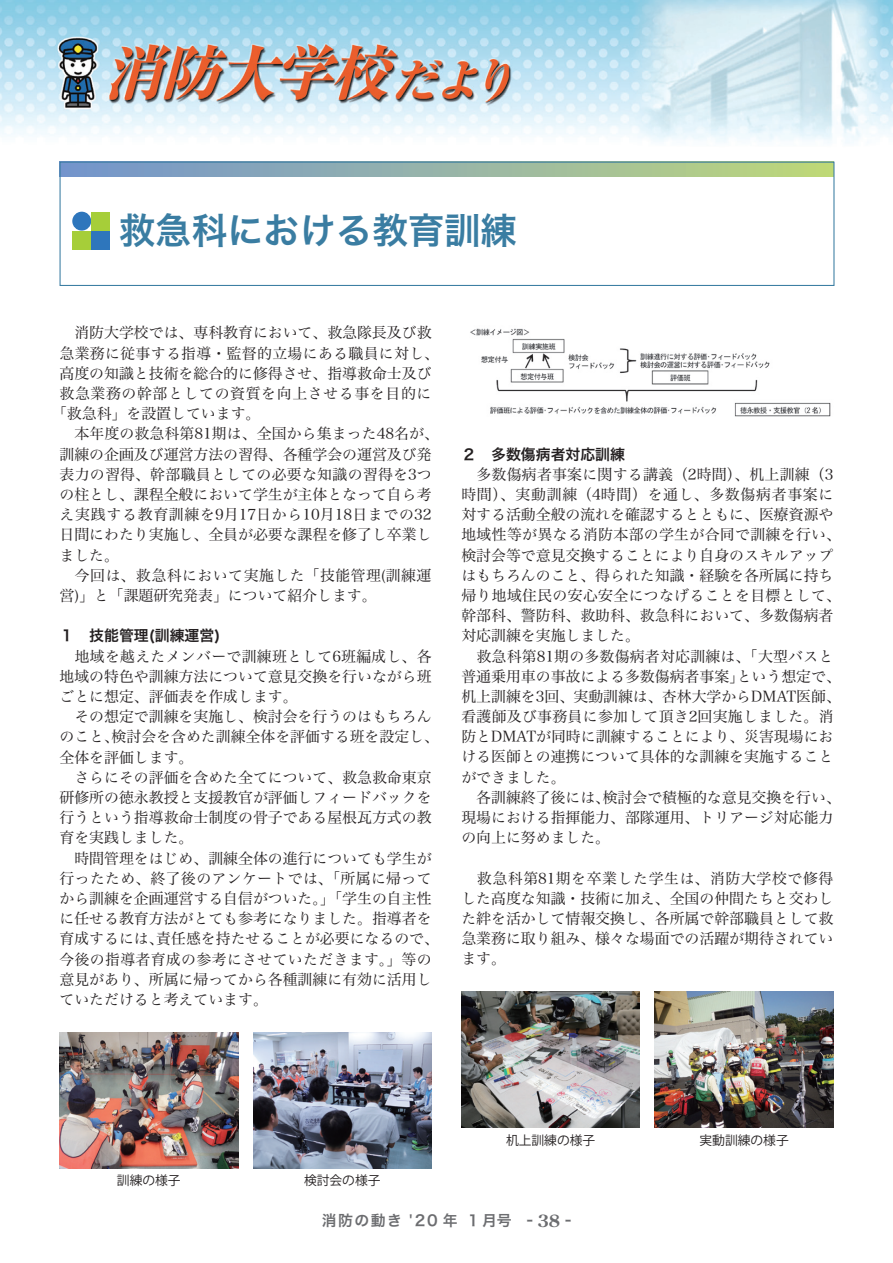
<style>
.page{position:relative;width:893px;height:1263px;background:#fff}
.page>*{position:absolute;margin:0;border:0;box-sizing:border-box;transform-origin:0 0}
.t1{font:36.15px "Hira Kaku Pro N W6";color:#3a7da2}
.t2{font:14.85px/20.2px "Hira Min Pro N W3";color:#231f20}
.t3{font:14.85px "Hira Min Pro N W3";letter-spacing:.05em;color:#231f20}
.t4{font:14.85px "Hira Min Pro N W3";letter-spacing:.025em;color:#231f20}
.t5{font:14.85px "Hira Min Pro N W3";letter-spacing:.02em;color:#231f20}
.t6{font:14.85px "Hira Min Pro N W3";letter-spacing:.035em;color:#231f20}
.t7{font:14.85px "Hira Min Pro N W3";letter-spacing:.045em;color:#231f20}
.t8{font:14.85px "Hira Kaku Pro N W6";color:#231f20}
.t9{font:14.85px "Hira Kaku Pro W6";letter-spacing:.1em;color:#6c6d70}
.t10{font:12.75px "Koz Go Pro";color:#231f20}
.s1{font-family:"Century Old Style Std";font-weight:700;font-size:16.95px}
</style>
<div class="page">
<svg style="left:62px;top:164px;width:770px;height:12px;background:#97b5a5"></svg>
<div style="left:72px;top:212px;width:19px;height:19px;background:#2e76bc;border-radius:50%"></div>
<div style="left:91px;top:212px;width:19px;height:19px;background:#a6ce39"></div>
<div style="left:72px;top:231px;width:19px;height:18px;background:#a6ce39"></div>
<div style="left:91px;top:231px;width:19px;height:18px;background:#2e76bc"></div>
<div style="left:60px;top:162px;width:774px;height:124px;border:1px solid #3a7da2"></div>
<img style="left:60px;top:1032px;width:178px;height:136px">
<img style="left:461px;top:992px;width:179px;height:136px">
<img style="left:253px;top:1032px;width:179px;height:136px">
<img style="left:655px;top:992px;width:178px;height:136px">
<img style="left:470px;top:328px;width:361px;height:89px">
<img style="left:0;top:0;width:893px;height:143px">
<h1 class="t1" style="left:119px;top:198px;width:399px">救急科における教育訓練</h1>
<p class="t2" style="left:60px;top:321px;width:374px">　消防大学校では、専科教育において、救急隊長及び救</p>
<p class="t4" style="left:60px;top:340px;width:381px">急業務に従事する指導・監督的立場にある職員に対し、</p>
<p class="t2" style="left:60px;top:362px;width:374px">高度の知識と技術を総合的に修得させ、指導救命士及び</p>
<p class="t7" style="left:60px;top:381px;width:373px">救急業務の幹部としての資質を向上させる事を目的に</p>
<p class="t2" style="left:52px;top:402px;width:210px">「救急科」を設置しています。</p>
<p class="t2" style="left:60px;top:422px;width:381px">　本年度の救急科第81期は、全国から集まった48名が、</p>
<p class="t2" style="left:60px;top:442px;width:374px">訓練の企画及び運営方法の習得、各種学会の運営及び発</p>
<p class="t5" style="left:60px;top:461px;width:374px">表力の習得、幹部職員としての必要な知識の習得を3つ</p>
<p class="t2" style="left:60px;top:483px;width:374px">の柱とし、課程全般において学生が主体となって自ら考</p>
<p class="t3" style="left:60px;top:502px;width:374px">え実践する教育訓練を9月17日から10月18日までの32</p>
<p class="t2" style="left:60px;top:523px;width:374px">日間にわたり実施し、全員が必要な課程を修了し卒業し</p>
<p class="t2" style="left:60px;top:543px;width:61px">ました。</p>
<p class="t6" style="left:60px;top:562px;width:373px">　今回は、救急科において実施した「技能管理(訓練運</p>
<p class="t2" style="left:60px;top:584px;width:319px">営)」と「課題研究発表」について紹介します。</p>
<p class="t8" style="left:60px;top:622px;width:162px">１　技能管理(訓練運営)</p>
<p class="t2" style="left:60px;top:644px;width:381px">　地域を越えたメンバーで訓練班として6班編成し、各地域の特色や訓練方法について意見交換を行いながら班ごとに想定、評価表を作成します。<br>　その想定で訓練を実施し、検討会を行うのはもちろんのこと、検討会を含めた訓練全体を評価する班を設定し、全体を評価します。<br>　さらにその評価を含めた全てについて、救急救命東京研修所の徳永教授と支援教官が評価しフィードバックを行うという指導救命士制度の骨子である屋根瓦方式の教育を実践しました。<br>　時間管理をはじめ、訓練全体の進行についても学生が行ったため、終了後のアンケートでは、「所属に帰ってから訓練を企画運営する自信がついた。」「学生の自主性に任せる教育方法がとても参考になりました。指導者を育成するには、責任感を持たせることが必要になるので、今後の指導者育成の参考にさせていただきます。」等の意見があり、所属に帰ってから各種訓練に有効に活用していただけると考えています。</p>
<p class="t8" style="left:461px;top:440px;width:165px">２　多数傷病者対応訓練</p>
<p class="t2" style="left:461px;top:463px;width:381px">　多数傷病者事案に関する講義（2時間）、机上訓練（3時間）、実動訓練（4時間）を通し、多数傷病者事案に対する活動全般の流れを確認するとともに、医療資源や地域性等が異なる消防本部の学生が合同で訓練を行い、検討会等で意見交換することにより自身のスキルアップはもちろんのこと、得られた知識・経験を各所属に持ち帰り地域住民の安心安全につなげることを目標として、幹部科、警防科、救助科、救急科において、多数傷病者対応訓練を実施しました。<br>　救急科第81期の多数傷病者対応訓練は、「大型バスと普通乗用車の事故による多数傷病者事案」という想定で、机上訓練を3回、実動訓練は、杏林大学からDMAT医師、看護師及び事務員に参加して頂き2回実施しました。消防とDMATが同時に訓練することにより、災害現場における医師との連携について具体的な訓練を実施することができました。<br>　各訓練終了後には、検討会で積極的な意見交換を行い、現場における指揮能力、部隊運用、トリアージ対応能力の向上に努めました。</p>
<p class="t2" style="left:461px;top:867px;width:374px;text-align:justify">　救急科第81期を卒業した学生は、消防大学校で修得した高度な知識・技術に加え、全国の仲間たちと交わした絆を活かして情報交換し、各所属で幹部職員として救急業務に取り組み、様々な場面での活躍が期待されています。</p>
<p class="t10" style="left:117px;top:1172px;width:65px">訓練の様子</p>
<p class="t10" style="left:304px;top:1172px;width:78px">検討会の様子</p>
<p class="t10" style="left:506px;top:1131px;width:91px">机上訓練の様子</p>
<p class="t10" style="left:699px;top:1131px;width:91px">実動訓練の様子</p>
<p class="t9" style="left:322px;top:1207px;width:251px">消防の動き '20 年 １月号 - <span class="s1">38</span> -</p>
</div>
